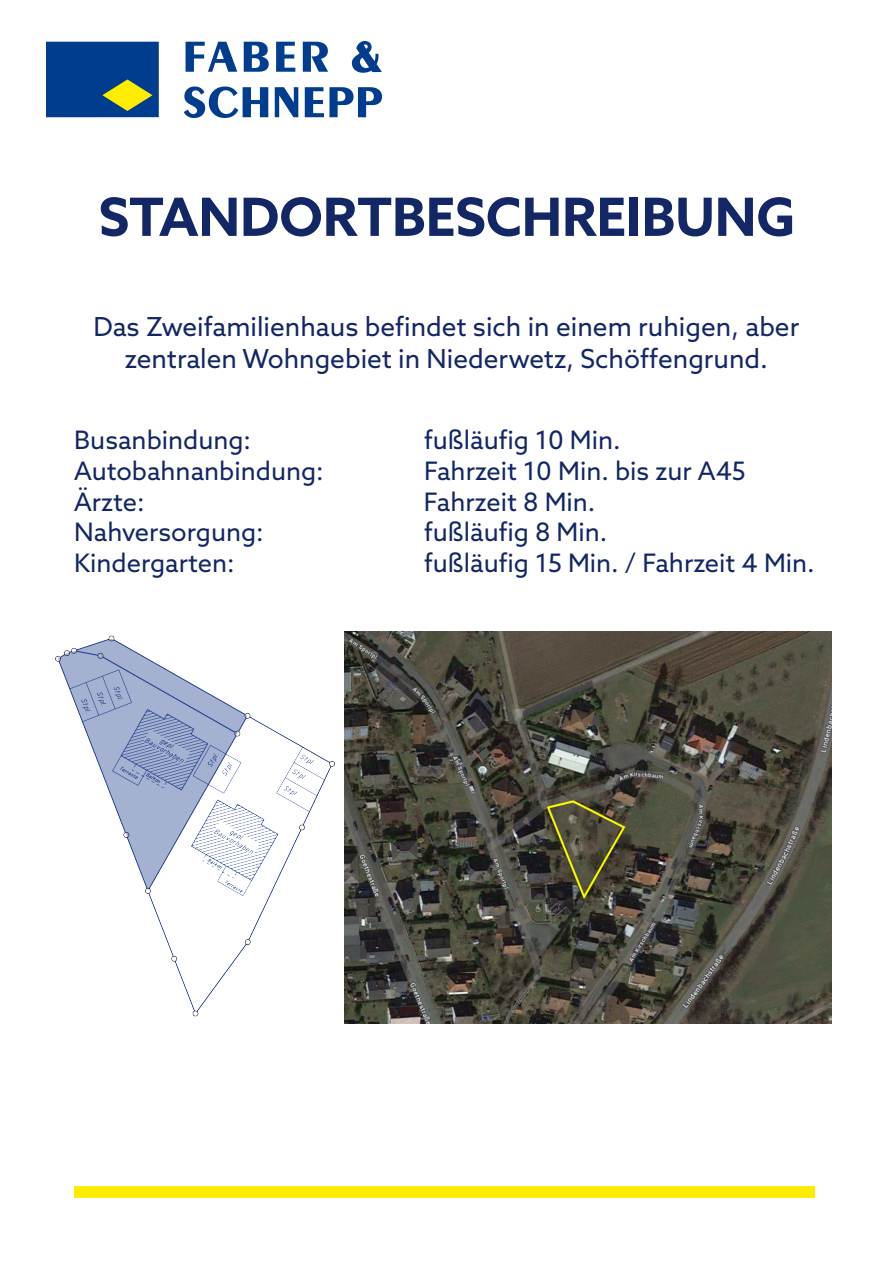
<style>
.page{position:relative;width:893px;height:1263px;background:#fff}
.page>*{position:absolute;margin:0;border:0;box-sizing:border-box;transform-origin:0 0}
.t1{font:700 52.8px "Azo Sans";color:#132665}
.t2{font:26.25px/31.5px "Azo Sans";color:#132665;text-align:center}
.t3{font:25.5px "Azo Sans";color:#132665}
</style>
<div class="page">
<div style="left:74px;top:1186px;width:740px;height:12px;background:#ffec00"></div>
<img style="left:46px;top:41px;width:335px;height:76px">
<img style="left:55px;top:635px;width:280px;height:382px">
<img style="left:344px;top:631px;width:487px;height:393px">
<h1 class="t1" style="left:99px;top:182px;width:698px">STANDORTBESCHREIBUNG</h1>
<p class="t2" style="left:93px;top:311px;width:707px">Das Zweifamilienhaus befindet sich in einem ruhigen, aber zentralen Wohngebiet in Niederwetz, Schöffengrund.</p>
<p class="t3" style="left:74px;top:424px;width:178px">Busanbindung:</p>
<p class="t3" style="left:424px;top:424px;width:198px">fußläufig 10 Min.</p>
<p class="t3" style="left:74px;top:454px;width:251px">Autobahnanbindung:</p>
<p class="t3" style="left:424px;top:454px;width:323px">Fahrzeit 10 Min. bis zur A45</p>
<p class="t3" style="left:74px;top:485px;width:72px">Ärzte:</p>
<p class="t3" style="left:424px;top:485px;width:173px">Fahrzeit 8 Min.</p>
<p class="t3" style="left:74px;top:515px;width:191px">Nahversorgung:</p>
<p class="t3" style="left:424px;top:515px;width:185px">fußläufig 8 Min.</p>
<p class="t3" style="left:74px;top:546px;width:162px">Kindergarten:</p>
<p class="t3" style="left:424px;top:546px;width:392px">fußläufig 15 Min. / Fahrzeit 4 Min.</p>
</div>
